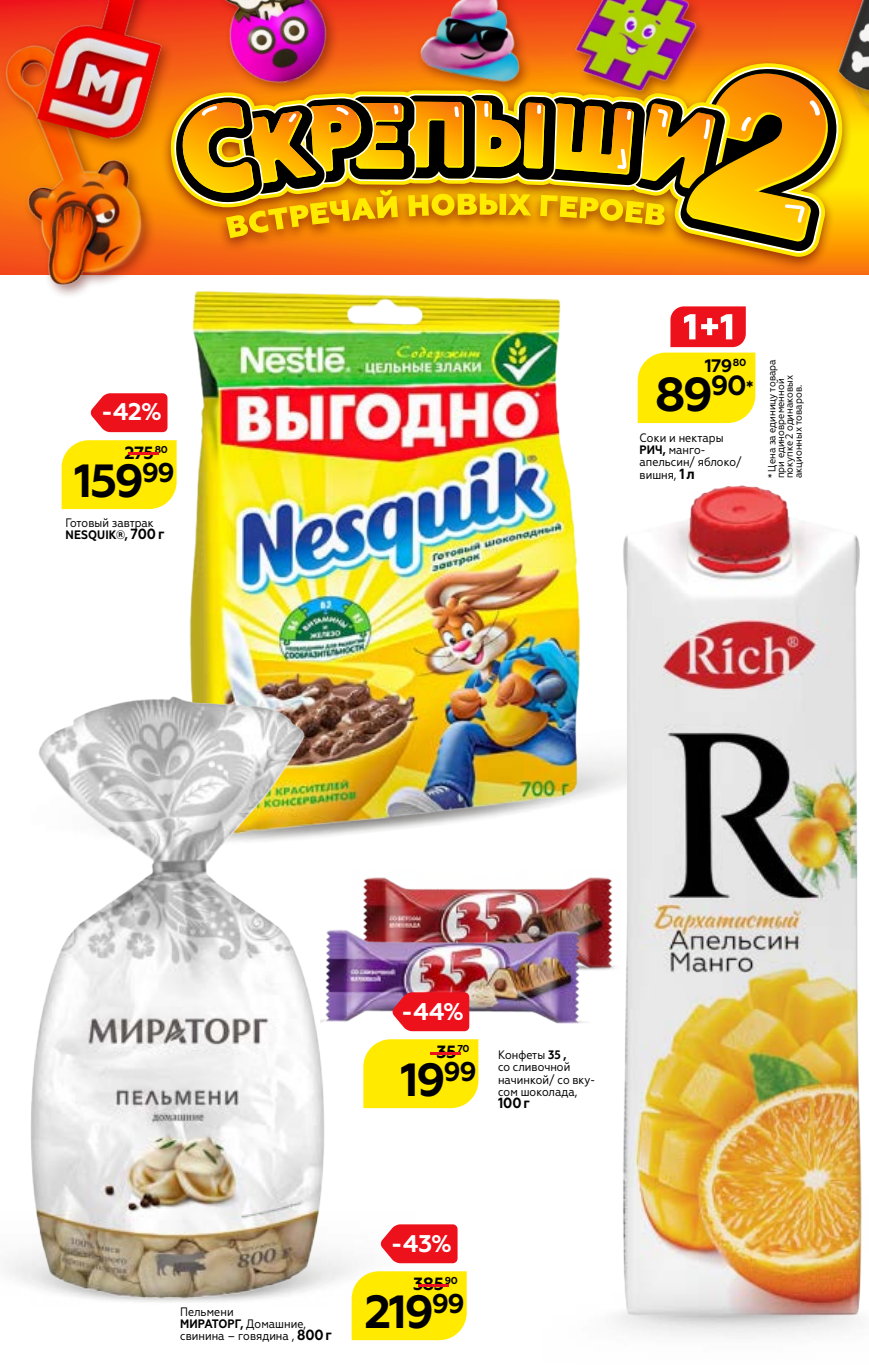
<style>
.page{position:relative;width:869px;height:1365px;background:#fff}
.page>*{position:absolute;margin:0;border:0;box-sizing:border-box;transform-origin:0 0}
.t1{font:700 47.6px "Geometria";color:#000}
.t2{font:700 46.38px "Geometria";letter-spacing:-.055em;color:#000}
.t3{font:700 24.15px "Geometria";color:#fff}
.t4{font:700 18.03px "Geometria";color:#000}
.t5{font:700 17.68px "Geometria";letter-spacing:-.03em;color:#000}
.t6{font:700 17.68px "Geometria";color:#ed111c;scale:5.5 1}
.t7{font:700 14.7px "Geometria Narrow";color:#000}
.t8{font:12.25px/12.2px "Geometria Narrow";color:#000}
.t9{font:10.5px/8.8px "Geometria Narrow";color:#000}
.t10{font:700 9.97px "Geometria";color:#000}
.s1{font-weight:700}
.s2{font-weight:700;font-size:14.7px}
</style>
<div class="page">
<img style="left:591px;top:0;width:187px;height:58px">
<img style="left:0;top:23px;width:173px;height:273px">
<img style="left:9px;top:0;width:151px;height:159px">
<img style="left:377px;top:0;width:214px;height:58px">
<div style="left:160px;top:58px;width:692px;height:214px;background:#7c1308;opacity:.75"></div>
<svg style="left:169px;top:63px;width:642px;height:194px;background:#e87c16"></svg>
<svg style="left:173px;top:66px;width:638px;height:187px;background:#df8523"></svg>
<svg style="left:174px;top:69px;width:637px;height:182px;background:#c0840a"></svg>
<div style="left:850px;top:48px;width:18px;height:267px;background:#530400;opacity:.5"></div>
<img style="left:811px;top:93px;width:57px;height:174px">
<div style="left:832px;top:0;width:36px;height:120px;background:#530400;opacity:.5"></div>
<img style="left:784px;top:0;width:84px;height:93px">
<img style="left:149px;top:0;width:199px;height:113px">
<img style="left:98px;top:283px;width:557px;height:553px">
<div style="left:5px;top:1256px;width:410px;height:26px;background:#f6f6f6"></div>
<img style="left:18px;top:687px;width:315px;height:615px">
<img style="left:618px;top:476px;width:250px;height:848px">
<svg style="left:637px;top:306px;width:118px;height:117px"></svg>
<div style="left:62px;top:440px;width:114px;height:69px;background:#ffea00"></div>
<svg style="left:90px;top:393px;width:77px;height:39px;background:#ee2933"></svg>
<img style="left:363px;top:870px;width:256px;height:104px">
<img style="left:320px;top:925px;width:269px;height:105px">
<div style="left:351px;top:1271px;width:115px;height:68px;background:#ffea00"></div>
<svg style="left:380px;top:1224px;width:77px;height:38px;background:#ee2933"></svg>
<div style="left:363px;top:1039px;width:115px;height:68px;background:#ffea00"></div>
<svg style="left:392px;top:992px;width:77px;height:39px;background:#e9212e"></svg>
<p class="t3" style="left:101px;top:397px;width:63px">-42%</p>
<p class="t10" style="left:155px;top:443px;width:15px">80</p>
<p class="t5" style="left:124px;top:442px;width:31px">275</p>
<p class="t6" style="left:119px;top:442px;width:10px">-</p>
<p class="t2" style="left:74px;top:453px;width:102px">159<sup>99</sup></p>
<p class="t8" style="left:65px;top:516px;width:100px">Готовый завтрак<br><span class="s1">NESQUIK®,</span> <span class="s2">700 г</span></p>
<p class="t4" style="left:704px;top:354px;width:43px">179<sup>80</sup></p>
<p class="t1" style="left:655px;top:366px;width:100px">89<sup>90</sup><sup>*</sup></p>
<p class="t8" style="left:639px;top:431px;width:103px">Соки и нектары<br><span class="s1">РИЧ,</span> манго&shy;апельсин/ яблоко/ вишня, <span class="s2">1 л</span></p>
<p class="t9" style="left:767px;top:478px;width:120px;rotate:-90deg">* Цена за единицу товара при единовременной покупке 2 одинаковых акционных товаров.</p>
<p class="t3" style="left:401px;top:996px;width:64px">-44%</p>
<p class="t10" style="left:457px;top:1042px;width:14px">70</p>
<p class="t5" style="left:436px;top:1041px;width:22px">35</p>
<p class="t6" style="left:420px;top:1041px;width:10px">-</p>
<p class="t2" style="left:400px;top:1052px;width:78px">19<sup>99</sup></p>
<p class="t8" style="left:498px;top:1048px;width:99px">Конфеты <span class="s1">35 ,<br></span>со сливочной начинкой/ со вку&shy;сом шоколада,</p>
<p class="t7" style="left:498px;top:1094px;width:33px">100 г</p>
<p class="t8" style="left:180px;top:1305px;width:153px">Пельмени<br><span class="s1">МИРАТОРГ,</span> Домашние, свинина – говядина , <span class="s2">800 г</span></p>
<p class="t3" style="left:390px;top:1228px;width:63px">-43%</p>
<p class="t10" style="left:444px;top:1274px;width:15px">90</p>
<p class="t5" style="left:413px;top:1273px;width:32px">385</p>
<p class="t6" style="left:409px;top:1273px;width:10px">-</p>
<p class="t2" style="left:364px;top:1284px;width:102px">219<sup>99</sup></p>
</div>
